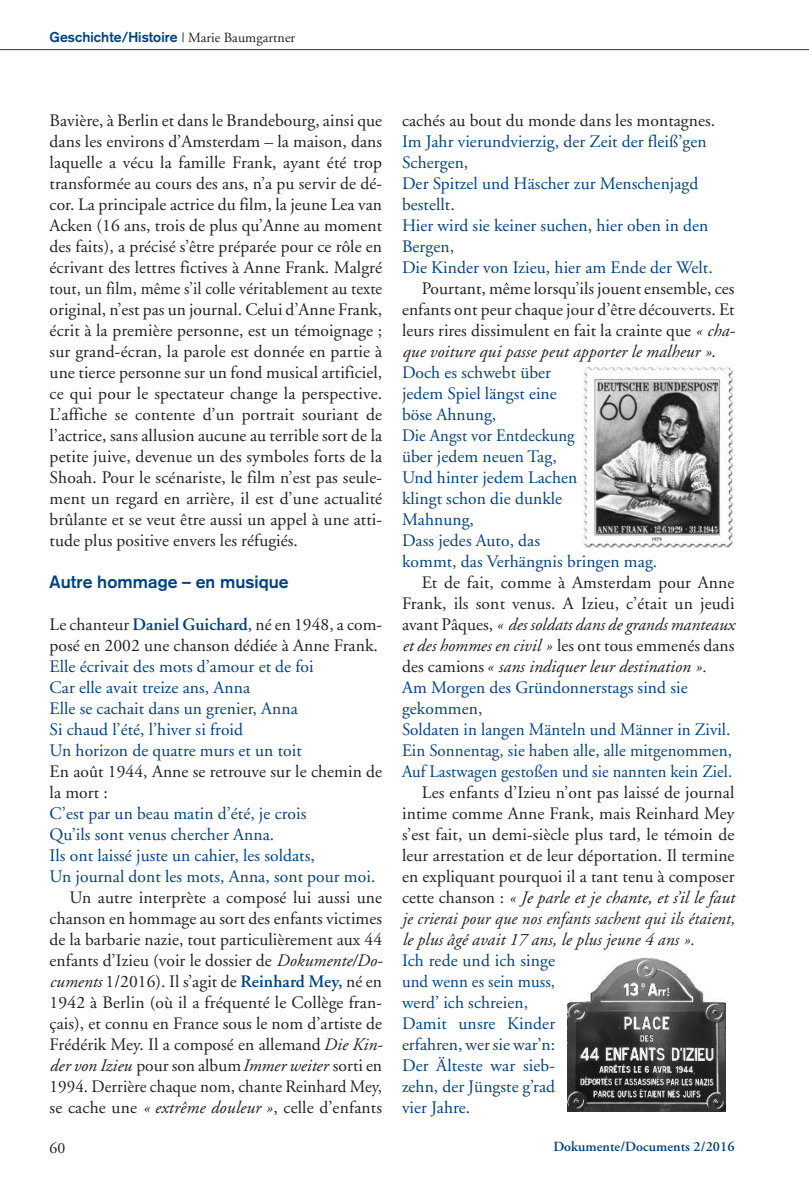
<style>
.page{position:relative;width:809px;height:1191px;background:#fff}
.page>*{position:absolute;margin:0;border:0;box-sizing:border-box;transform-origin:0 0}
.t1{font:17.5px/21px "Adobe Garamond";letter-spacing:.005em;color:#231f20;text-align:justify}
.t2{font:17.5px/21px "Adobe Garamond";letter-spacing:.005em;color:#014181}
.t3{font:700 17.5px "Akzidenz Grotesk";letter-spacing:.005em;color:#014181}
.t4{font:15.75px "Adobe Garamond";color:#231f20}
.t5{font:700 14px "Akzidenz Grotesk";letter-spacing:.005em;color:#014181}
.t6{font:600 14px "Adobe Garamond";letter-spacing:.005em;color:#014181}
.s1{font-family:"Adobe Garamond";font-weight:400;color:#231f20}
.s2{font-weight:600;color:#014181}
.s3{font-style:italic}
.s4{color:#231f20}
.s5{font-style:italic;color:#231f20}
</style>
<div class="page">
<hr style="left:0;top:49px;width:809px;height:1px;background:#014181">
<img style="left:581px;top:366px;width:153px;height:182px">
<img style="left:567px;top:957px;width:158px;height:154px">
<p class="t5" style="left:50px;top:32px;width:247px">Geschichte/Histoire <span class="s1">| Marie Baumgartner</span></p>
<p class="t1" style="left:50px;top:111px;width:334px">Bavière, à Berlin et dans le Brandebourg, ainsi que dans les environs d’Amsterdam – la maison, dans laquelle a vécu la famille Frank, ayant été trop transformée au cours des ans, n’a pu servir de dé&shy;cor. La principale actrice du film, la jeune Lea van Acken (16 ans, trois de plus qu’Anne au moment des faits), a précisé s’être préparée pour ce rôle en écrivant des lettres fictives à Anne Frank. Malgré tout, un film, même s’il colle véritablement au texte original, n’est pas un journal. Celui d’Anne Frank, écrit à la première personne, est un témoignage ; sur grand-écran, la parole est donnée en partie à une tierce personne sur un fond musical artificiel, ce qui pour le spectateur change la perspective.<br>L’affiche se contente d’un portrait souriant de l’actrice, sans allusion aucune au terrible sort de la petite juive, devenue un des symboles forts de la Shoah. Pour le scénariste, le film n’est pas seule&shy;ment un regard en arrière, il est d’une actualité brûlante et se veut être aussi un appel à une atti&shy;tude plus positive envers les réfugiés.</p>
<p class="t3" style="left:50px;top:576px;width:240px">Autre hommage – en musique</p>
<p class="t1" style="left:50px;top:615px;width:334px">Le chanteur <span class="s2">Daniel Guichard</span>, né en 1948, a com&shy;posé en 2002 une chanson dédiée à Anne Frank.</p>
<p class="t2" style="left:50px;top:657px;width:265px">Elle écrivait des mots d’amour et de foi Car elle avait treize ans, Anna<br>Elle se cachait dans un grenier, Anna Si chaud l’été, l’hiver si froid<br>Un horizon de quatre murs et un toit</p>
<p class="t1" style="left:50px;top:762px;width:334px">En août 1944, Anne se retrouve sur le chemin de la mort :</p>
<p class="t2" style="left:50px;top:804px;width:327px">C’est par un beau matin d’été, je crois<br>Qu’ils sont venus chercher Anna.<br>Ils ont laissé juste un cahier, les soldats,<br>Un journal dont les mots, Anna, sont pour moi.</p>
<p class="t1" style="left:50px;top:888px;width:335px;text-indent:20px">Un autre interprète a composé lui aussi une chanson en hommage au sort des enfants victimes de la barbarie nazie, tout particulièrement aux 44 enfants d’Izieu (voir le dossier de <span class="s3">Dokumente/Do&shy;cuments</span> 1/2016). Il s’agit de <span class="s2">Reinhard Mey,</span> né en 1942 à Berlin (où il a fréquenté le Collège fran&shy;çais), et connu en France sous le nom d’artiste de Frédérik Mey. Il a composé en allemand<span class="s3">Die Kin&shy;der von Izieu</span> pour son album<span class="s3">Immer weiter</span> sorti en 1994. Derrière chaque nom, chante Reinhard Mey, se cache une <span class="s3">« extrême douleur »</span>, celle d’enfants</p>
<p class="t1" style="left:402px;top:111px;width:315px">cachés au bout du monde dans les montagnes.</p>
<p class="t2" style="left:402px;top:132px;width:312px">Im Jahr vierundvierzig, der Zeit der fleiß’gen<br>Schergen,<br>Der Spitzel und Häscher zur Menschenjagd bestellt.<br>Hier wird sie keiner suchen, hier oben in den<br>Bergen,<br>Die Kinder von Izieu, hier am Ende der Welt.</p>
<p class="t2" style="left:402px;top:279px;width:335px;text-indent:20px"><span class="s4">Pourtant, même lorsqu’ils jouent ensemble, ces enfants ont peur chaque jour d’être découverts. Et leurs rires dissimulent en fait la crainte que</span> <span class="s5">« cha&shy;que voiture qui passe peut apporter le malheur »</span><span class="s4">.<br></span>Doch es schwebt über<br>jedem Spiel längst eine<br>böse Ahnung,<br>Die Angst vor Entdeckung<br>über jedem neuen Tag,<br>Und hinter jedem Lachen<br>klingt schon die dunkle<br>Mahnung,<br>Dass jedes Auto, das<br>kommt, das Verhängnis bringen mag.</p>
<p class="t2" style="left:402px;top:573px;width:334px;text-indent:20px"><span class="s4">Et de fait, comme à Amsterdam pour Anne Frank, ils sont venus. A Izieu, c’était un jeudi avant Pâques,</span> <span class="s5">« des soldats dans de grands manteaux et des hommes en civil »</span> <span class="s4">les ont tous emmenés dans des camions</span> <span class="s5">« sans indiquer leur destination ».<br></span>Am Morgen des Gründonnerstags sind sie gekommen,<br>Soldaten in langen Mänteln und Männer in Zivil.<br>Ein Sonnentag, sie haben alle, alle mitgenommen, Auf Lastwagen gestoßen und sie nannten kein Ziel.</p>
<p class="t1" style="left:402px;top:783px;width:334px;text-indent:20px">Les enfants d’Izieu n’ont pas laissé de journal intime comme Anne Frank, mais Reinhard Mey s’est fait, un demi-siècle plus tard, le témoin de leur arrestation et de leur déportation. Il termine en expliquant pourquoi il a tant tenu à composer cette chanson : <span class="s3">« Je parle et je chante, et s’il le faut je crierai pour que nos enfants sachent qui ils étaient, le plus âgé avait 17 ans, le plus jeune 4 ans ».</span></p>
<p class="t2" style="left:402px;top:951px;width:155px">Ich rede und ich singe und wenn es sein muss, werd’ ich schreien,<br>Damit unsre Kinder erfahren, wer sie war’n:<br>Der Älteste war sieb&shy;zehn, der Jüngste g’rad vier Jahre.</p>
<p class="t4" style="left:50px;top:1141px;width:17px">60</p>
<p class="t6" style="left:553px;top:1141px;width:183px">Dokumente/Documents 2/2016</p>
</div>
